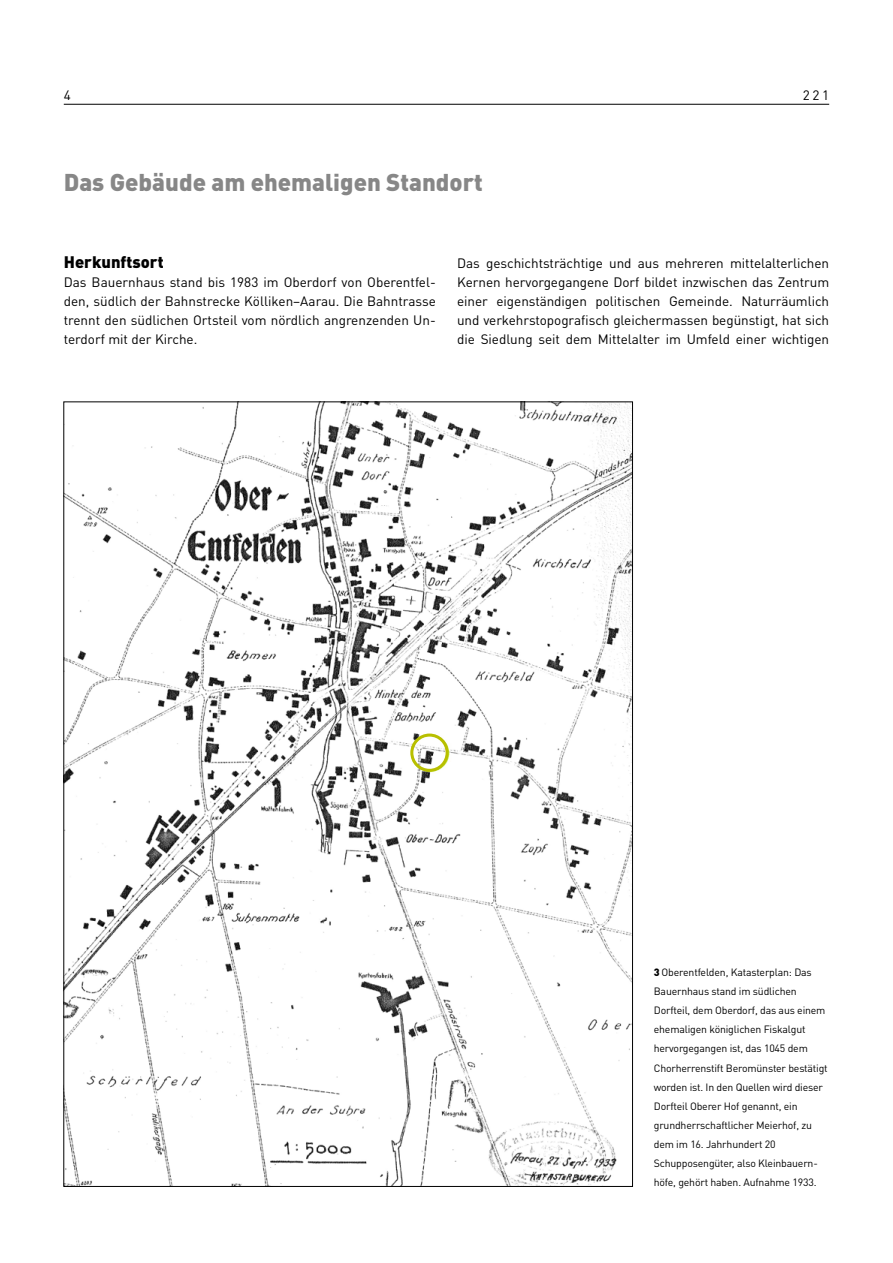
<style>
.page{position:relative;width:893px;height:1263px;background:#fff}
.page>*{position:absolute;margin:0;border:0;box-sizing:border-box;transform-origin:0 0}
.t1{font:900 24px "DINOT";color:#878787}
.t2{font:900 16.5px "DINOT";color:#000}
.t3{font:13.5px/19.2px "DINOT";letter-spacing:-.005em;color:#000;text-align:justify}
.t4{font:10.5px/19.2px "DINOT";letter-spacing:-.015em;color:#000}
.s1{font-weight:900}
</style>
<div class="page">
<hr style="left:64px;top:104px;width:765px;height:1px;background:#000">
<img style="left:66px;top:404px;width:565px;height:780px">
<div style="left:410px;top:733px;width:39px;height:39px;border:3px solid #b8bf00;border-radius:50%"></div>
<p class="t3" style="left:64px;top:85px;width:9px">4</p>
<p class="t3" style="left:803px;top:85px;width:28px">221</p>
<h1 class="t1" style="left:64px;top:166px;width:421px">Das Gebäude am ehemaligen Standort</h1>
<p class="t2" style="left:64px;top:251px;width:101px">Herkunftsort</p>
<p class="t3" style="left:64px;top:272px;width:374px">Das Bauernhaus stand bis 1983 im Oberdorf von Oberentfel&shy;den, südlich der Bahnstrecke Kölliken–Aarau. Die Bahntrasse trennt den südlichen Ortsteil vom nördlich angrenzenden Un&shy;terdorf mit der Kirche.</p>
<p class="t3" style="left:457px;top:253px;width:374px">Das geschichtsträchtige und aus mehreren mittelalterlichen Kernen hervorgegangene Dorf bildet inzwischen das Zentrum einer eigenständigen politischen Gemeinde. Naturräumlich und verkehrstopografisch gleichermassen begünstigt, hat sich die Siedlung seit dem Mittelalter im Umfeld einer wichtigen</p>
<p class="t4" style="left:654px;top:962px;width:175px"><span class="s1">3</span> Oberentfelden, Katasterplan: Das Bauernhaus stand im südlichen Dorfteil, dem Oberdorf, das aus einem ehemaligen königlichen Fiskalgut hervorgegangen ist, das 1045 dem Chorherrenstift Beromünster bestätigt worden ist. In den Quellen wird dieser Dorfteil Oberer Hof genannt, ein grundherrschaftlicher Meierhof, zu dem im 16. Jahrhundert 20<br>Schupposengüter, also Kleinbauern&shy;höfe, gehört haben. Aufnahme 1933.</p>
</div>
